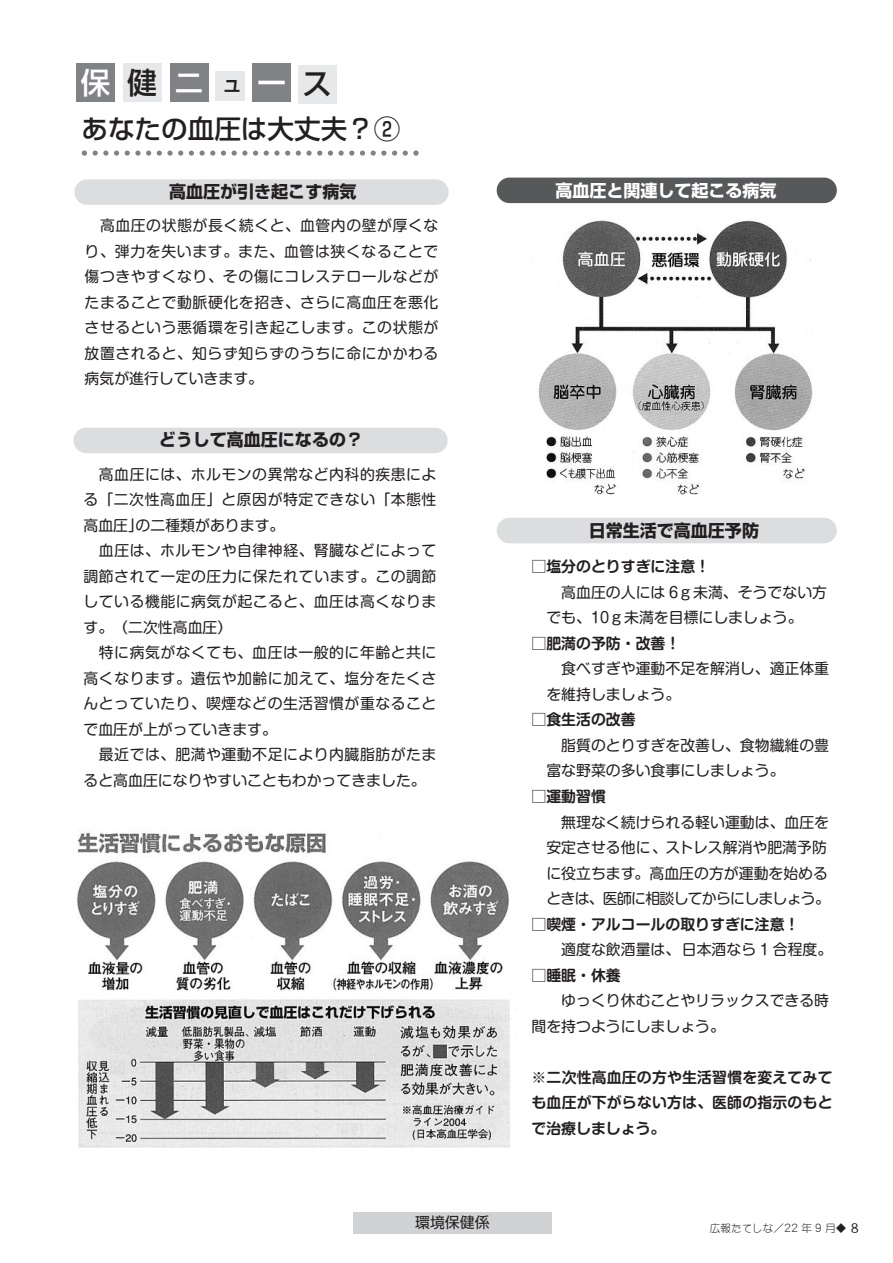
<style>
.page{position:relative;width:893px;height:1263px;background:#fff}
.page>*{position:absolute;margin:0;border:0;box-sizing:border-box;transform-origin:0 0}
.t1{font:500 29.7px "Shin Go Pro";color:#fff}
.t2{font:500 26.55px "Shin Go Pro";color:#231f20}
.t3{font:700 16.95px "Shin Go Pro";color:#231f20}
.t4{font:700 16.95px "Shin Go Pro";color:#fff}
.t5{font:14.85px/25.5px "Shin M Go Pro";color:#231f20;text-align:justify}
.t6{font:14.85px "Shin M Go Pro";letter-spacing:.035em;color:#231f20}
.t7{font:700 14.85px/25.5px "Shin M Go Pro De";color:#231f20}
.t8{font:14.85px "Shin M Go Pro";letter-spacing:.04em;color:#231f20}
.t9{font:14.85px "Shin M Go Pro";letter-spacing:-.05em;color:#231f20}
.t10{font:14.85px "Shin Go Pro";color:#231f20}
.t11{font:10.65px "DF Maru Gothic Std W3";color:#231f20}
.s1{color:#231f20}
.s2{font-size:21.3px;color:#231f20}
.s3{font-family:"Shin M Go Pro";font-weight:400}
.s4{font-size:12.75px}
.s5{font-family:"DFHS Gothic Std W3";font-size:14.85px}
</style>
<div class="page">
<div style="left:74px;top:179px;width:375px;height:26px;background:#dcdddf;border-radius:13px"></div>
<div style="left:76px;top:64px;width:39px;height:38px;background:#808285"></div>
<div style="left:123px;top:64px;width:38px;height:38px;background:#e7e8e9"></div>
<div style="left:170px;top:64px;width:38px;height:38px;background:#808285"></div>
<div style="left:215px;top:71px;width:30px;height:30px;background:#e7e8e9"></div>
<div style="left:253px;top:64px;width:38px;height:38px;background:#808285"></div>
<div style="left:298px;top:65px;width:38px;height:38px;background:#e7e8e9"></div>
<svg style="left:82px;top:150px;width:337px;height:6px"></svg>
<div style="left:73px;top:428px;width:375px;height:25px;background:#dcdddf;border-radius:13px"></div>
<div style="left:497px;top:518px;width:340px;height:25px;background:#dcdddf;border-radius:13px"></div>
<div style="left:353px;top:1212px;width:199px;height:21px;background:#d1d2d4"></div>
<img style="left:538px;top:220px;width:275px;height:275px">
<img style="left:77px;top:831px;width:440px;height:317px">
<div style="left:497px;top:178px;width:340px;height:25px;background:#57585a;border-radius:13px"></div>
<p class="t1" style="left:80px;top:59px;width:253px">保<span class="s1">健</span>ニ <span class="s2">ュ</span> ー<span class="s1">ス</span></p>
<p class="t2" style="left:81px;top:107px;width:320px">あなたの血圧は大丈夫？②</p>
<p class="t3" style="left:169px;top:178px;width:189px">高血圧が引き起こす病気</p>
<p class="t5" style="left:85px;top:211px;width:355px;text-indent:15px">高血圧の状態が長く続くと、血管内の壁が厚くなり、弾力を失います。また、血管は狭くなることで傷つきやすくなり、その傷にコレステロールなどがたまることで動脈硬化を招き、さらに高血圧を悪化させるという悪循環を引き起こします。この状態が放置されると、知らず知らずのうちに命にかかわる病気が進行していきます。</p>
<p class="t3" style="left:159px;top:426px;width:206px">どうして高血圧になるの？</p>
<p class="t6" style="left:99px;top:462px;width:339px">高血圧には、ホルモンの異常など内科的疾患によ</p>
<p class="t8" style="left:84px;top:488px;width:354px">る「二次性高血圧」と原因が特定できない「本態性</p>
<p class="t5" style="left:84px;top:511px;width:202px">高血圧｣の二種類があります。</p>
<p class="t6" style="left:99px;top:539px;width:339px">血圧は、ホルモンや自律神経、腎臓などによって</p>
<p class="t6" style="left:84px;top:564px;width:354px">調節されて一定の圧力に保たれています。この調節</p>
<p class="t6" style="left:84px;top:590px;width:354px">している機能に病気が起こると、血圧は高くなりま</p>
<p class="t5" style="left:84px;top:613px;width:150px">す。（二次性高血圧）</p>
<p class="t6" style="left:99px;top:641px;width:339px">特に病気がなくても、血圧は一般的に年齢と共に</p>
<p class="t6" style="left:84px;top:666px;width:354px">高くなります。遺伝や加齢に加えて、塩分をたくさ</p>
<p class="t6" style="left:84px;top:692px;width:354px">んとっていたり、喫煙などの生活習慣が重なること</p>
<p class="t5" style="left:84px;top:715px;width:195px">で血圧が上がっていきます。</p>
<p class="t6" style="left:99px;top:743px;width:339px">最近では、肥満や運動不足により内臓脂肪がたま</p>
<p class="t5" style="left:84px;top:766px;width:344px">ると高血圧になりやすいこともわかってきました。</p>
<p class="t10" style="left:415px;top:1210px;width:76px">環境保健係</p>
<p class="t4" style="left:555px;top:177px;width:223px">高血圧と関連して起こる病気</p>
<p class="t3" style="left:589px;top:517px;width:172px">日常生活で高血圧予防</p>
<p class="t7" style="left:531px;top:552px;width:180px">□塩分のとりすぎに注意！</p>
<p class="t5" style="left:561px;top:578px;width:267px">高血圧の人には 6ｇ未満、そうでない方</p>
<p class="t5" style="left:546px;top:603px;width:258px">でも、10ｇ未満を目標にしましょう。</p>
<p class="t7" style="left:531px;top:629px;width:150px">□肥満の予防・改善！</p>
<p class="t5" style="left:561px;top:654px;width:269px">食べすぎや運動不足を解消し、適正体重</p>
<p class="t5" style="left:546px;top:680px;width:135px">を維持しましょう。</p>
<p class="t7" style="left:531px;top:705px;width:106px">□食生活の改善</p>
<p class="t5" style="left:561px;top:731px;width:269px">脂質のとりすぎを改善し、食物繊維の豊</p>
<p class="t5" style="left:546px;top:756px;width:240px">富な野菜の多い食事にしましょう。</p>
<p class="t7" style="left:531px;top:782px;width:76px">□運動習慣</p>
<p class="t5" style="left:561px;top:807px;width:269px">無理なく続けられる軽い運動は、血圧を</p>
<p class="t5" style="left:546px;top:833px;width:282px">安定させる他に、ストレス解消や肥満予防</p>
<p class="t5" style="left:546px;top:858px;width:283px">に役立ちます。高血圧の方が運動を始める</p>
<p class="t9" style="left:546px;top:886px;width:285px">ときは、医師に相談してからにしましょう。</p>
<p class="t7" style="left:561px;top:909px;width:273px;text-indent:-30px">□喫煙・アルコールの取りすぎに注意！<br><span class="s3">適度な飲酒量は、日本酒なら 1 合程度。</span></p>
<p class="t7" style="left:531px;top:960px;width:91px">□睡眠・休養</p>
<p class="t5" style="left:561px;top:986px;width:269px">ゆっくり休むことやリラックスできる時</p>
<p class="t5" style="left:531px;top:1011px;width:195px">間を持つようにしましょう。</p>
<p class="t7" style="left:531px;top:1062px;width:303px;text-align:justify"><span class="s3">※</span>二次性高血圧の方や生活習慣を変えてみても血圧が下がらない方は、医師の指示のもとで治療しましょう。</p>
<p class="t11" style="left:710px;top:1222px;width:150px">広報たてしな／<span class="s4">22</span> 年 <span class="s4">9</span> 月◆ <span class="s5">8</span></p>
</div>
